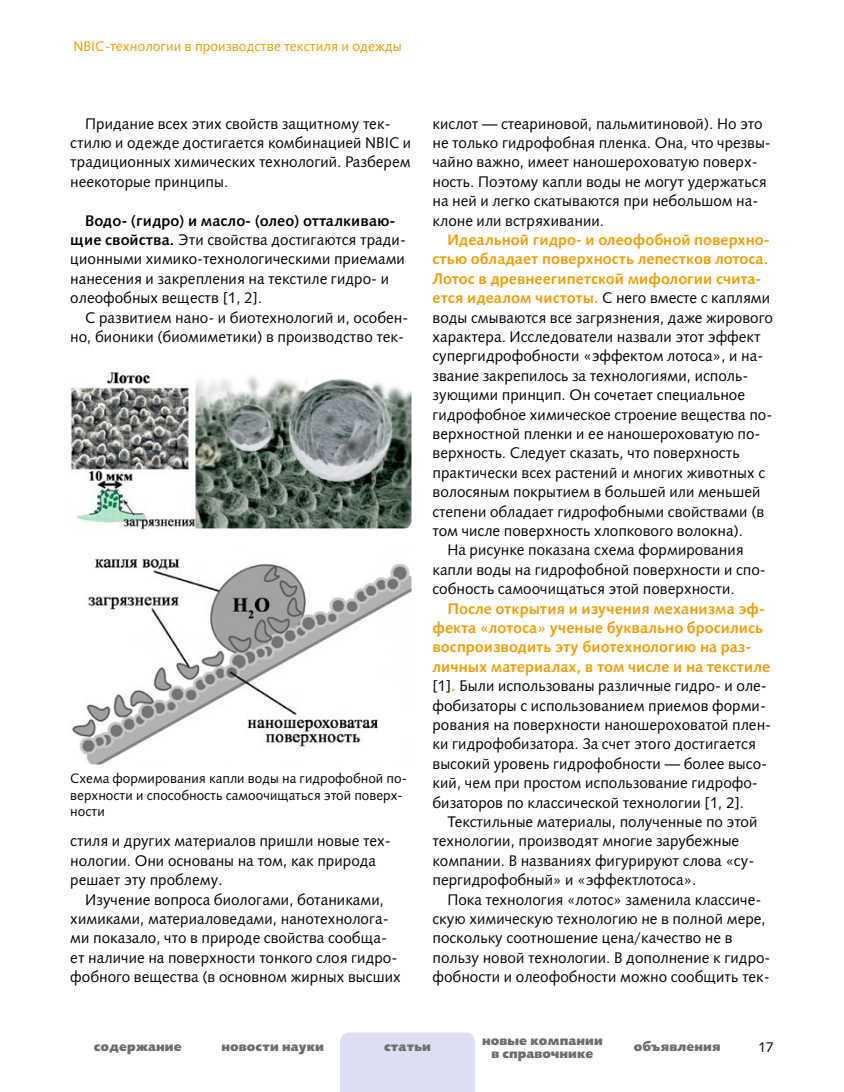
<style>
.page{position:relative;width:844px;height:1092px;background:#fff}
.page>*{position:absolute;margin:0;border:0;box-sizing:border-box;transform-origin:0 0}
.t1{font:15.4px/19.4px "Humanist 531 BT";color:#000}
.t2{font:700 15.4px "Humanist 531 BT";color:#f59b00}
.t3{font:14px "Humanist 531 BT";color:#f59b00}
.t4{font:14px "Humanist 531 BT";color:#000}
.t5{font:13.65px/16.4px "Humanist 531 BT";color:#000}
.t6{font:900 12.95px/12.2px "Humanist 531 BT";letter-spacing:.005em;color:#6e6e6e;text-align:center}
.s1{font-weight:700}
.s2{font-weight:400;color:#000}
.s3{font-weight:700;color:#f59b00}
</style>
<div class="page">
<div style="left:340px;top:1032px;width:135px;height:59px;background:#dbdff1"></div>
<img style="left:72px;top:558px;width:339px;height:206px">
<img style="left:70px;top:371px;width:341px;height:158px">
<p class="t3" style="left:74px;top:37px;width:330px">NBIC-технологии в производстве текстиля и одежды</p>
<p class="t1" style="left:70px;top:113px;width:342px;text-indent:15px">Придание всех этих свойств защитному тек&shy;стилю и одежде достигается комбинацией NBIC и традиционных химических технологий. Разберем неекоторые принципы.</p>
<p class="t1" style="left:70px;top:210px;width:337px;text-indent:15px"><span class="s1">Водо- (гидро) и масло- (олео) отталкиваю&shy;щие свойства.</span> Эти свойства достигаются тради&shy;ционными химико-технологическими приемами нанесения и закрепления на текстиле гидро- и олеофобных веществ [1, 2].</p>
<p class="t1" style="left:70px;top:307px;width:339px;text-align:right">С развитием нано- и биотехнологий и, особен&shy;но, бионики (биомиметики) в производство тек-</p>
<p class="t5" style="left:70px;top:770px;width:338px">Схема формирования капли воды на гидрофобной по&shy;верхности и способность самоочищаться этой поверх&shy;ности</p>
<p class="t1" style="left:70px;top:831px;width:322px">стиля и других материалов пришли новые тех&shy;нологии. Они основаны на том, как природа решает эту проблему.</p>
<p class="t1" style="left:70px;top:889px;width:332px;text-indent:15px">Изучение вопроса биологами, ботаниками, химиками, материаловедами, нанотехнолога&shy;ми показало, что в природе свойства сообща&shy;ет наличие на поверхности тонкого слоя гидро&shy;фобного вещества (в основном жирных высших</p>
<p class="t1" style="left:432px;top:113px;width:340px">кислот — стеариновой, пальмитиновой). Но это не только гидрофобная пленка. Она, что чрезвы&shy;чайно важно, имеет наношероховатую поверх&shy;ность. Поэтому капли воды не могут удержаться на ней и легко скатываются при небольшом на&shy;клоне или встряхивании.</p>
<p class="t2" style="left:447px;top:229px;width:324px">Идеальной гидро- и олеофобной поверхно-</p>
<p class="t2" style="left:432px;top:249px;width:337px">стью обладает поверхность лепестков лотоса.</p>
<p class="t2" style="left:432px;top:268px;width:330px">Лотос в древнеегипетской мифологии счита-</p>
<p class="t2" style="left:432px;top:288px;width:339px">ется идеалом чистоты. <span class="s2">С него вместе с каплями</span></p>
<p class="t1" style="left:432px;top:307px;width:342px">воды смываются все загрязнения, даже жирового</p>
<p class="t1" style="left:432px;top:326px;width:330px">характера. Исследователи назвали этот эффект</p>
<p class="t1" style="left:432px;top:346px;width:332px">супергидрофобности «эффектом лотоса», и на-</p>
<p class="t1" style="left:432px;top:365px;width:317px">звание закрепилось за технологиями, исполь-</p>
<p class="t1" style="left:432px;top:385px;width:314px">зующими принцип. Он сочетает специальное</p>
<p class="t1" style="left:432px;top:404px;width:341px">гидрофобное химическое строение вещества по-</p>
<p class="t1" style="left:432px;top:423px;width:329px">верхностной пленки и ее наношероховатую по-</p>
<p class="t1" style="left:432px;top:443px;width:308px">верхность. Следует сказать, что поверхность</p>
<p class="t1" style="left:432px;top:462px;width:334px">практически всех растений и многих животных с</p>
<p class="t1" style="left:432px;top:482px;width:329px">волосяным покрытием в большей или меньшей</p>
<p class="t1" style="left:432px;top:501px;width:333px">степени обладает гидрофобными свойствами (в</p>
<p class="t1" style="left:432px;top:520px;width:312px">том числе поверхность хлопкового волокна).</p>
<p class="t1" style="left:447px;top:540px;width:298px">На рисунке показана схема формирования</p>
<p class="t1" style="left:432px;top:559px;width:335px">капли воды на гидрофобной поверхности и спо-</p>
<p class="t1" style="left:432px;top:579px;width:304px">собность самоочищаться этой поверхности.</p>
<p class="t1" style="left:432px;top:598px;width:340px;text-indent:15px"><span class="s3">После открытия и изучения механизма эф&shy;фекта «лотоса» ученые буквально бросились воспроизводить эту биотехнологию на раз&shy;личных материалах, в том числе и на текстиле </span>[1]<span class="s3">.</span> Были использованы различные гидро- и оле&shy;фобизаторы с использованием приемов форми&shy;рования на поверхности наношероховатой плен&shy;ки гидрофобизатора. За счет этого достигается высокий уровень гидрофобности — более высо&shy;кий, чем при простом использование гидрофо&shy;бизаторов по классической технологии [1, 2].</p>
<p class="t1" style="left:432px;top:811px;width:326px;text-indent:15px">Текстильные материалы, полученные по этой технологии, производят многие зарубежные компании. В названиях фигурируют слова «су&shy;пергидрофобный» и «эффектлотоса».</p>
<p class="t1" style="left:432px;top:889px;width:339px;text-indent:15px">Пока технология «лотос» заменила классиче&shy;скую химическую технологию не в полной мере, поскольку соотношение цена/качество не в пользу новой технологии. В дополнение к гидро&shy;фобности и олеофобности можно сообщить тек-</p>
<p class="t6" style="left:94px;top:1041px;width:89px">содержание</p>
<p class="t6" style="left:221px;top:1041px;width:104px">новости науки</p>
<p class="t6" style="left:384px;top:1041px;width:48px">статьи</p>
<p class="t6" style="left:482px;top:1035px;width:122px">новые компании в справочнике</p>
<p class="t6" style="left:633px;top:1041px;width:88px">объявления</p>
<p class="t4" style="left:757px;top:1037px;width:17px">17</p>
</div>
